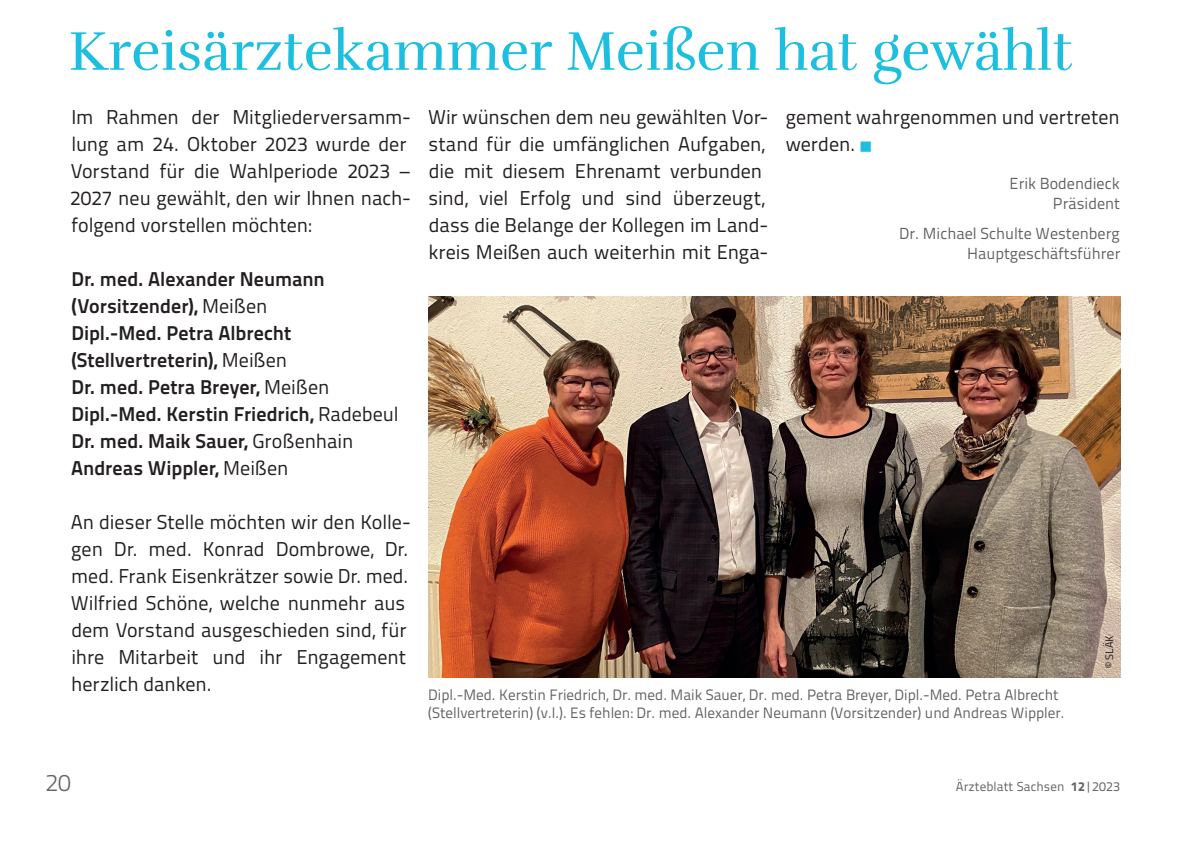
<style>
.page{position:relative;width:1191px;height:842px;background:#fff}
.page>*{position:absolute;margin:0;border:0;box-sizing:border-box;transform-origin:0 0}
.t1{font:56px "Rufina";color:#1cbfdf}
.t2{font:300 24px "Titillium Text";color:#636366}
.t3{font:20px/27px "Titillium Text";color:#231f20}
.t4{font:700 20px/27px "Titillium Text";color:#231f20}
.t5{font:16px/20px "Titillium Text";color:#636366;text-align:right}
.t6{font:15px/18px "Titillium Text";color:#636366}
.t7{font:13px "Titillium Text";letter-spacing:.01em;color:#636366}
.t8{font:11px "Titillium Text";color:#231f20}
.s1{font-family:"Source Sans Variable";font-size:13px;color:#1cbfdf}
.s2{font-weight:400}
.s3{font-weight:800}
</style>
<div class="page">
<img style="left:428px;top:296px;width:692px;height:381px">
<h1 class="t1" style="left:69px;top:17px;width:1005px">Kreisärztekammer Meißen hat gewählt</h1>
<p class="t3" style="left:428px;top:102px;width:342px">Wir wünschen dem neu gewählten Vor&shy;stand für die umfänglichen Aufgaben, die mit diesem Ehrenamt verbunden sind, viel Erfolg und sind überzeugt, dass die Belange der Kollegen im Land&shy;kreis Meißen auch weiterhin mit Enga-</p>
<p class="t3" style="left:785px;top:102px;width:335px">gement wahrgenommen und vertreten werden. <span class="s1">■</span></p>
<p class="t3" style="left:70px;top:102px;width:342px">Im Rahmen der Mitgliederversamm&shy;lung am 24. Oktober 2023 wurde der Vorstand für die Wahlperiode 2023 – 2027 neu gewählt, den wir Ihnen nach&shy;folgend vorstellen möchten:</p>
<p class="t4" style="left:71px;top:264px;width:329px">Dr. med. Alexander Neumann (Vorsitzender), <span class="s2">Meißen<br></span>Dipl.-Med. Petra Albrecht (Stellvertreterin), <span class="s2">Meißen<br></span>Dr. med. Petra Breyer, <span class="s2">Meißen<br></span>Dipl.-Med. Kerstin Friedrich, <span class="s2">Radebeul<br></span>Dr. med. Maik Sauer, <span class="s2">Großenhain<br></span>Andreas Wippler, <span class="s2">Meißen</span></p>
<p class="t3" style="left:71px;top:507px;width:342px">An dieser Stelle möchten wir den Kolle&shy;gen Dr. med. Konrad Dombrowe, Dr. med. Frank Eisenkrätzer sowie Dr. med.<br>Wilfried Schöne, welche nunmehr aus dem Vorstand ausgeschieden sind, für ihre Mitarbeit und ihr Engagement herzlich danken.</p>
<p class="t5" style="left:1009px;top:172px;width:112px">Erik Bodendieck<br>Präsident</p>
<p class="t5" style="left:899px;top:222px;width:223px">Dr. Michael Schulte Westenberg<br>Hauptgeschäftsführer</p>
<p class="t8" style="left:1101px;top:668px;width:35px;rotate:-90deg">© SLÄK</p>
<p class="t6" style="left:428px;top:685px;width:635px">Dipl.-Med. Kerstin Friedrich, Dr. med. Maik Sauer, Dr. med. Petra Breyer, Dipl.-Med. Petra Albrecht (Stellvertreterin) (v. l.). Es fehlen: Dr. med. Alexander Neumann (Vorsitzender) und Andreas Wippler.</p>
<p class="t2" style="left:45px;top:765px;width:27px">20</p>
<p class="t7" style="left:955px;top:777px;width:166px">Ärzteblatt Sachsen <span class="s3">12</span>|2023</p>
</div>
